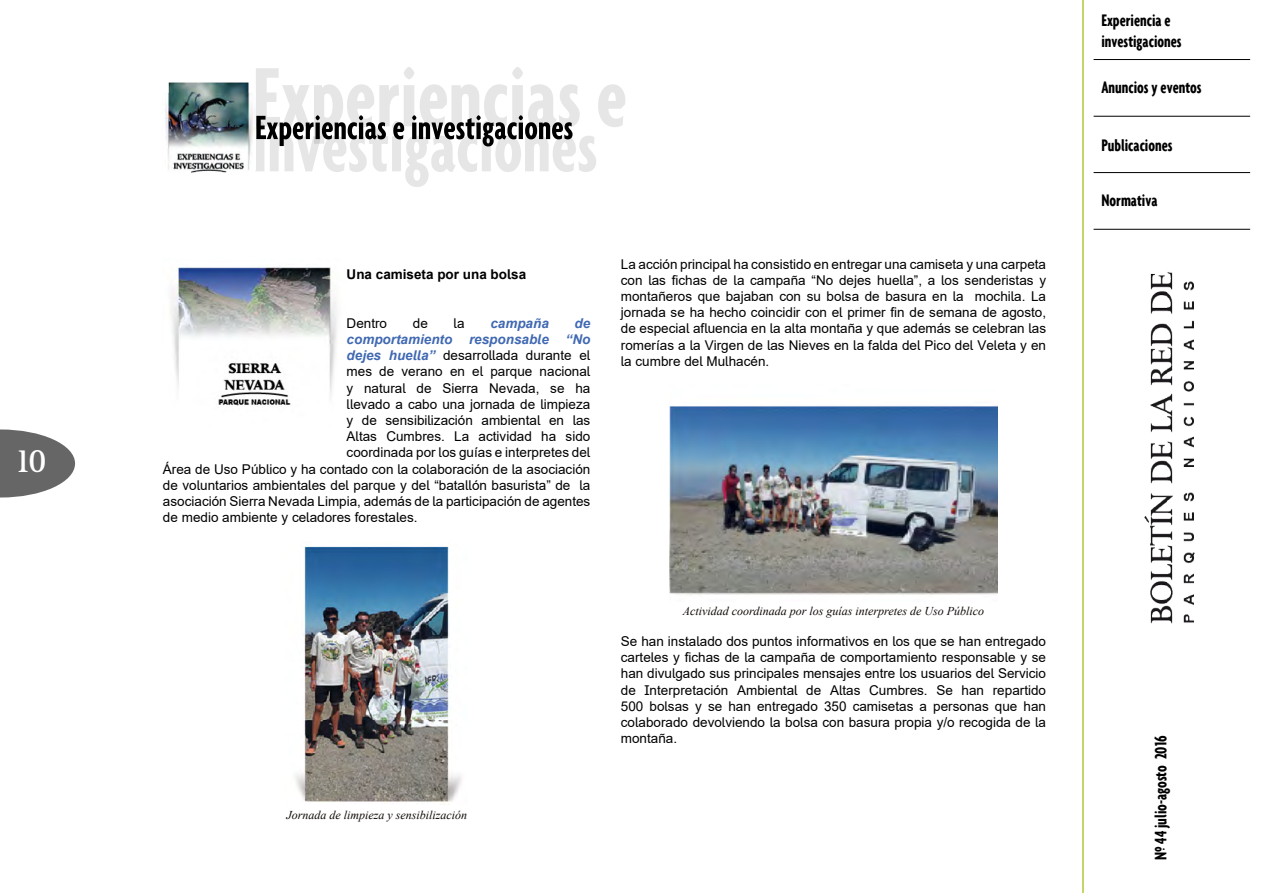
<style>
.page{position:relative;width:1263px;height:893px;background:#fff}
.page>*{position:absolute;margin:0;border:0;box-sizing:border-box;transform-origin:0 0}
.t1{font:30px "Palermo";color:#fff}
.t2{font:700 extra-condensed 18px/21.6px "Agenda";color:#000}
.t3{font:13.5px/16.2px "Arial";color:#000;text-align:justify}
.t4{font:italic 700 13.5px "Arial";color:#4069b2}
.t5{font:700 13.5px "Arial";color:#000}
.t6{font:italic 12px "Times New Roman";color:#100906}
.s1{font-weight:700;font-style:italic;color:#4069b2}
</style>
<div class="page">
<svg style="left:0;top:429px;width:75px;height:68px"></svg>
<img style="left:1126px;top:115px;width:83px;height:509px">
<hr style="left:1082px;top:0;width:2px;height:893px;background:#b3c935">
<hr style="left:1093px;top:59px;width:157px;height:1px;background:#000">
<hr style="left:1093px;top:172px;width:157px;height:1px;background:#000">
<hr style="left:1093px;top:116px;width:157px;height:1px;background:#000">
<hr style="left:1093px;top:229px;width:157px;height:1px;background:#000">
<svg style="left:255px;top:67px;width:370px;height:120px"></svg>
<img style="left:165px;top:82px;width:90px;height:91px">
<img style="left:171px;top:267px;width:166px;height:139px">
<img style="left:295px;top:546px;width:167px;height:257px">
<img style="left:669px;top:406px;width:329px;height:189px">
<h1 class="t1" style="left:14px;top:444px;width:33px">10</h1>
<p class="t5" style="left:347px;top:265px;width:181px">Una camiseta por una bolsa</p>
<p class="t3" style="left:347px;top:315px;width:42px">Dentro</p>
<p class="t3" style="left:413px;top:315px;width:17px">de</p>
<p class="t3" style="left:454px;top:315px;width:12px">la</p>
<p class="t4" style="left:490px;top:314px;width:60px">campaña</p>
<p class="t4" style="left:575px;top:314px;width:17px">de</p>
<p class="t4" style="left:347px;top:330px;width:245px">comportamiento responsable “No</p>
<p class="t3" style="left:347px;top:347px;width:245px"><span class="s1">dejes huella”</span> desarrollada durante el</p>
<p class="t3" style="left:347px;top:363px;width:245px">mes de verano en el parque nacional</p>
<p class="t3" style="left:347px;top:380px;width:245px">y natural de Sierra Nevada, se ha</p>
<p class="t3" style="left:347px;top:396px;width:245px">llevado a cabo una jornada de limpieza</p>
<p class="t3" style="left:347px;top:412px;width:245px">y de sensibilización ambiental en las</p>
<p class="t3" style="left:347px;top:428px;width:245px">Altas Cumbres. La actividad ha sido</p>
<p class="t3" style="left:347px;top:444px;width:245px">coordinada por los guías e interpretes del</p>
<p class="t3" style="left:163px;top:461px;width:429px">Área de Uso Público y ha contado con la colaboración de la asociación</p>
<p class="t3" style="left:163px;top:477px;width:429px">de voluntarios ambientales del parque y del “batallón basurista” de la</p>
<p class="t3" style="left:163px;top:493px;width:429px">asociación Sierra Nevada Limpia, además de la participación de agentes</p>
<p class="t3" style="left:163px;top:509px;width:256px">de medio ambiente y celadores forestales.</p>
<p class="t3" style="left:621px;top:256px;width:427px">La acción principal ha consistido en entregar una camiseta y una carpeta con las fichas de la campaña “No dejes huella”, a los senderistas y montañeros que bajaban con su bolsa de basura en la mochila. La jornada se ha hecho coincidir con el primer fin de semana de agosto, de especial afluencia en la alta montaña y que además se celebran las romerías a la Virgen de las Nieves en la falda del Pico del Veleta y en la cumbre del Mulhacén.</p>
<p class="t6" style="left:286px;top:806px;width:182px">Jornada de limpieza y sensibilización</p>
<p class="t6" style="left:683px;top:603px;width:303px">Actividad coordinada por los guías interpretes de Uso Público</p>
<p class="t3" style="left:621px;top:633px;width:427px">Se han instalado dos puntos informativos en los que se han entregado carteles y fichas de la campaña de comportamiento responsable y se han divulgado sus principales mensajes entre los usuarios del Servicio de Interpretación Ambiental de Altas Cumbres. Se han repartido 500 bolsas y se han entregado 350 camisetas a personas que han colaborado devolviendo la bolsa con basura propia y/o recogida de la montaña.</p>
<h2 class="t2" style="left:1101px;top:9px;width:82px">Experiencia e investigaciones</h2>
<h2 class="t2" style="left:1101px;top:76px;width:102px">Anuncios y eventos</h2>
<h2 class="t2" style="left:1101px;top:134px;width:73px">Publicaciones</h2>
<h2 class="t2" style="left:1101px;top:189px;width:58px">Normativa</h2>
<h2 class="t2" style="left:1149px;top:860px;width:126px;rotate:-90deg">Nº 44 julio-agosto 2016</h2>
</div>
